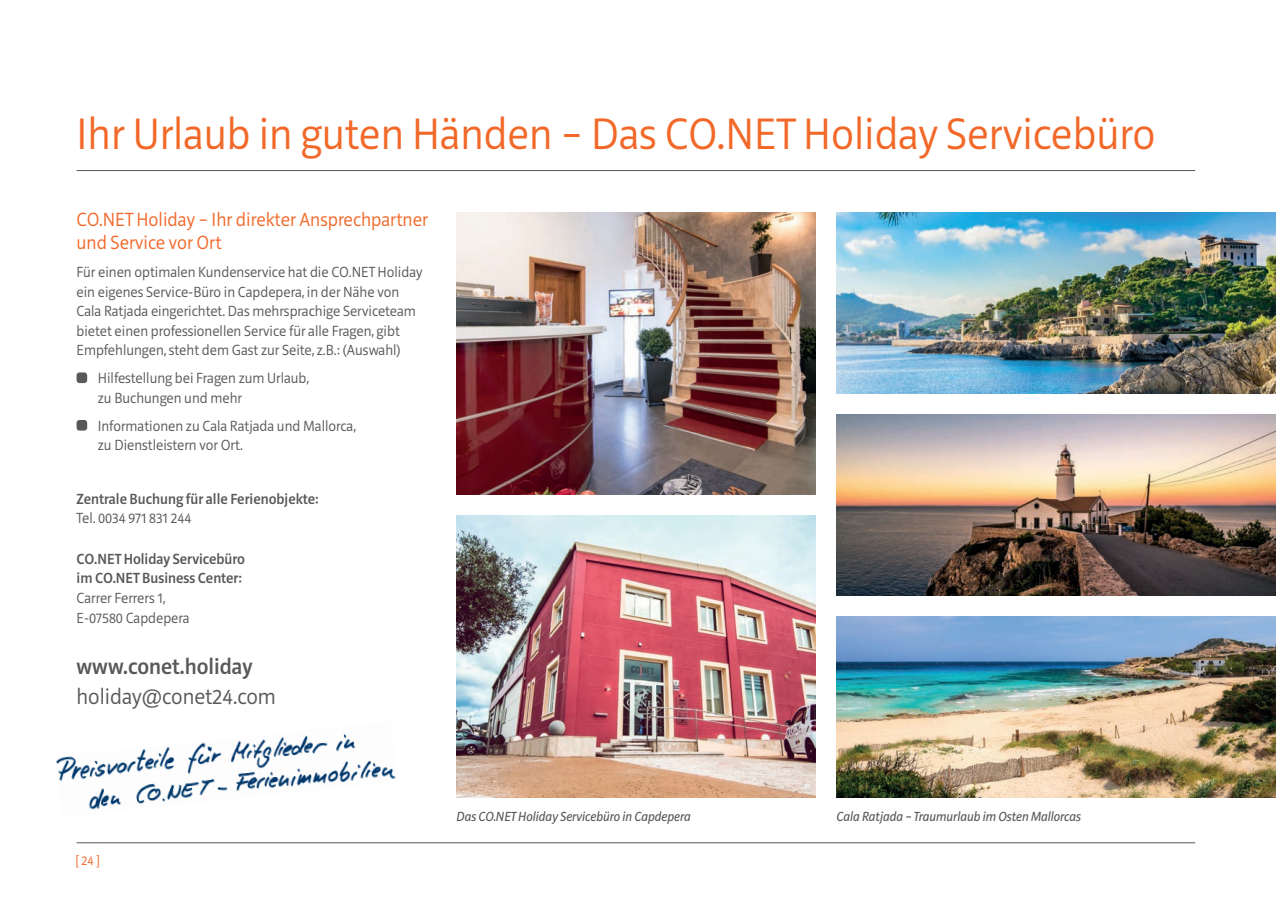
<style>
.page{position:relative;width:1276px;height:919px;background:#fff}
.page>*{position:absolute;margin:0;border:0;box-sizing:border-box;transform-origin:0 0}
.t1{font:300 45px "Riga";color:#f26828}
.t2{font:300 22.5px "Riga";color:#57585a}
.t3{font:500 22.5px "Riga";color:#57585a}
.t4{font:300 19.5px/22.5px "Riga";color:#f26828}
.t5{font:300 15px/19.5px "Riga";color:#57585a}
.t6{font:500 15px/19.5px "Riga";color:#57585a}
.t7{font:italic 13.5px "Riga";color:#57585a}
.t8{font:300 13.5px "Riga";color:#f26828}
</style>
<div class="page">
<hr style="left:77px;top:842px;width:1118px;height:1px;background:#57585a">
<hr style="left:77px;top:170px;width:1118px;height:1px;background:#57585a">
<div style="left:77px;top:372px;width:10px;height:11px;background:#57585a;border-radius:3px"></div>
<div style="left:77px;top:420px;width:10px;height:10px;background:#57585a;border-radius:3px"></div>
<img style="left:836px;top:213px;width:440px;height:180px">
<img style="left:836px;top:617px;width:440px;height:180px">
<img style="left:836px;top:415px;width:440px;height:180px">
<img style="left:456px;top:516px;width:359px;height:281px">
<img style="left:456px;top:213px;width:359px;height:281px">
<img style="left:56px;top:734px;width:340px;height:76px">
<h1 class="t1" style="left:77px;top:110px;width:1080px">Ihr Urlaub in guten Händen – Das CO.NET Holiday Servicebüro</h1>
<h3 class="t4" style="left:77px;top:209px;width:353px">CO.NET Holiday – Ihr direkter Ansprechpartner und Service vor Ort</h3>
<p class="t5" style="left:77px;top:263px;width:347px">Für einen optimalen Kundenservice hat die CO.NET Holiday ein eigenes Service-Büro in Capdepera, in der Nähe von Cala Ratjada eingerichtet. Das mehrsprachige Serviceteam bietet einen professionellen Service für alle Fragen, gibt Empfehlungen, steht dem Gast zur Seite, z.B.: (Auswahl)</p>
<p class="t5" style="left:98px;top:369px;width:213px">Hilfestellung bei Fragen zum Urlaub, zu Buchungen und mehr</p>
<p class="t5" style="left:98px;top:416px;width:260px">Informationen zu Cala Ratjada und Mallorca, zu Dienstleistern vor Ort.</p>
<p class="t6" style="left:77px;top:489px;width:244px">Zentrale Buchung für alle Ferienobjekte:</p>
<p class="t5" style="left:77px;top:509px;width:116px">Tel. 0034 971 831 244</p>
<p class="t6" style="left:77px;top:549px;width:170px">CO.NET Holiday Servicebüro im CO.NET Business Center:</p>
<p class="t5" style="left:77px;top:588px;width:115px">Carrer Ferrers 1,<br>E-07580 Capdepera</p>
<h2 class="t3" style="left:77px;top:654px;width:177px">www.conet.holiday</h2>
<h2 class="t2" style="left:77px;top:684px;width:201px">holiday@conet24.com</h2>
<p class="t8" style="left:75px;top:853px;width:26px">[ 24 ]</p>
<p class="t7" style="left:456px;top:809px;width:236px">Das CO.NET Holiday Servicebüro in Capdepera</p>
<p class="t7" style="left:836px;top:809px;width:246px">Cala Ratjada – Traumurlaub im Osten Mallorcas</p>
</div>
